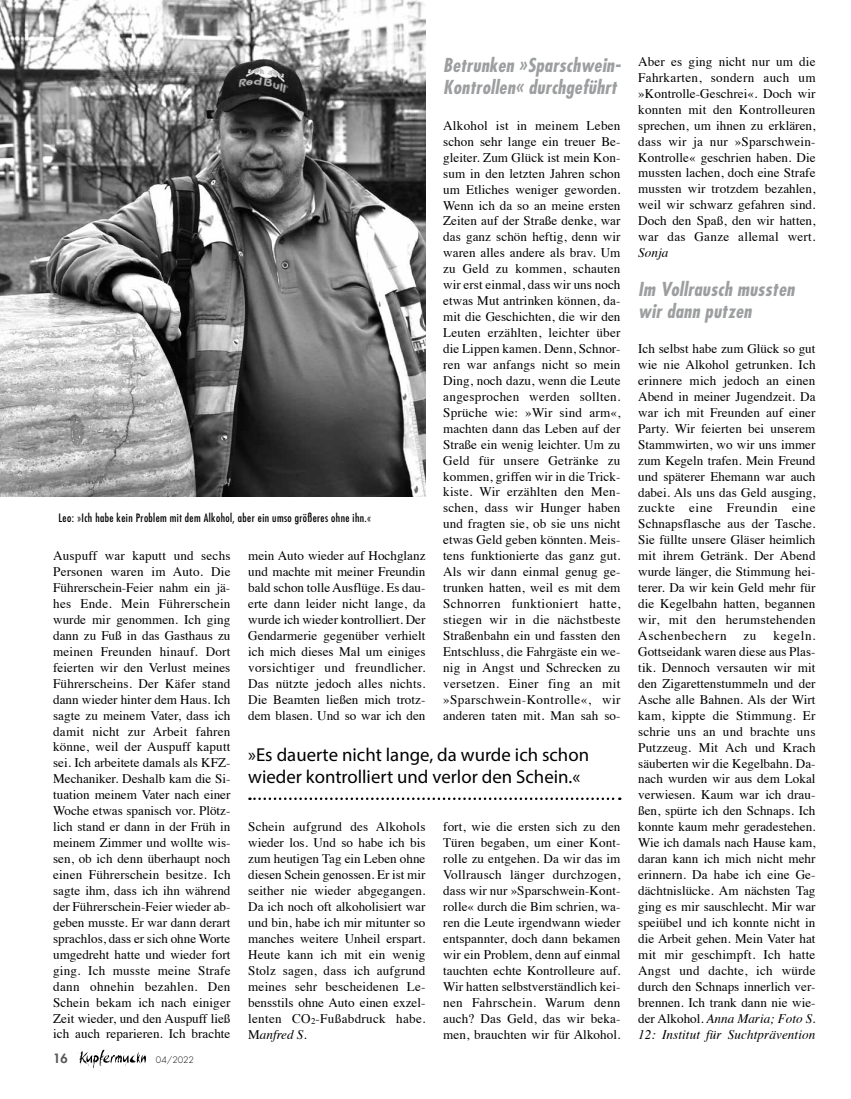
<style>
.page{position:relative;width:851px;height:1099px;background:#fff}
.page>*{position:absolute;margin:0;border:0;box-sizing:border-box;transform-origin:0 0}
.t1{font:italic 700 condensed 18.75px/22.5px "Futura";letter-spacing:.015em;color:#9c9e9f}
.t2{font:18.75px/21.8px "Myriad Pro";color:#000}
.t3{font:13.12px/15.9px "Times";letter-spacing:.005em;color:#000;text-align:justify}
.t4{font:italic 13.12px "Times";letter-spacing:.005em;color:#000}
.t5{font:800 12.5px "Futura";color:#58585a}
.t6{font:condensed 11.25px "Futura";letter-spacing:.035em;color:#000}
.t7{font:300 8.75px "Futura";color:#000}
.s1{font-style:italic}
</style>
<div class="page">
<svg style="left:79px;top:1049px;width:67px;height:19px"></svg>
<img style="left:0;top:0;width:425px;height:496px">
<svg style="left:249px;top:797px;width:371px;height:3px"></svg>
<h1 class="t1" style="left:443px;top:53px;width:179px">Betrunken »Sparschwein-<br>Kontrollen« durchgeführt</h1>
<p class="t3" style="left:443px;top:116px;width:179px">Alkohol ist in meinem Leben schon sehr lange ein treuer Be&shy;gleiter. Zum Glück ist mein Kon&shy;sum in den letzten Jahren schon um Etliches weniger geworden.<br>Wenn ich da so an meine ersten Zeiten auf der Straße denke, war das ganz schön heftig, denn wir waren alles andere als brav. Um zu Geld zu kommen, schauten wir erst einmal, dass wir uns noch etwas Mut antrinken können, da&shy;mit die Geschichten, die wir den Leuten erzählten, leichter über die Lippen kamen. Denn, Schnor&shy;ren war anfangs nicht so mein Ding, noch dazu, wenn die Leute angesprochen werden sollten.<br>Sprüche wie: »Wir sind arm«, machten dann das Leben auf der Straße ein wenig leichter. Um zu Geld für unsere Getränke zu kommen, griffen wir in die Trick&shy;kiste. Wir erzählten den Men&shy;schen, dass wir Hunger haben und fragten sie, ob sie uns nicht etwas Geld geben könnten. Meis&shy;tens funktionierte das ganz gut.<br>Als wir dann einmal genug ge&shy;trunken hatten, weil es mit dem Schnorren funktioniert hatte, stiegen wir in die nächstbeste Straßenbahn ein und fassten den Entschluss, die Fahrgäste ein we&shy;nig in Angst und Schrecken zu versetzen. Einer fing an mit »Sparschwein-Kontrolle«, wir anderen taten mit. Man sah so-</p>
<p class="t6" style="left:58px;top:510px;width:314px">Leo: »Ich habe kein Problem mit dem Alkohol, aber ein umso größeres ohne ihn.«</p>
<p class="t3" style="left:53px;top:546px;width:179px">Auspuff war kaputt und sechs Personen waren im Auto. Die Führerschein-Feier nahm ein jä&shy;hes Ende. Mein Führerschein wurde mir genommen. Ich ging dann zu Fuß in das Gasthaus zu meinen Freunden hinauf. Dort feierten wir den Verlust meines Führerscheins. Der Käfer stand dann wieder hinter dem Haus. Ich sagte zu meinem Vater, dass ich damit nicht zur Arbeit fahren könne, weil der Auspuff kaputt sei. Ich arbeitete damals als KFZ-Mechaniker. Deshalb kam die Si&shy;tuation meinem Vater nach einer Woche etwas spanisch vor. Plötz&shy;lich stand er dann in der Früh in meinem Zimmer und wollte wis&shy;sen, ob ich denn überhaupt noch einen Führerschein besitze. Ich sagte ihm, dass ich ihn während der Führerschein-Feier wieder ab&shy;geben musste. Er war dann derart sprachlos, dass er sich ohne Worte umgedreht hatte und wieder fort ging. Ich musste meine Strafe dann ohnehin bezahlen. Den Schein bekam ich nach einiger Zeit wieder, und den Auspuff ließ ich auch reparieren. Ich brachte</p>
<p class="t3" style="left:248px;top:547px;width:179px">mein Auto wieder auf Hochglanz und machte mit meiner Freundin bald schon tolle Ausflüge. Es dau&shy;erte dann leider nicht lange, da wurde ich wieder kontrolliert. Der Gendarmerie gegenüber verhielt ich mich dieses Mal um einiges vorsichtiger und freundlicher.<br>Das nützte jedoch alles nichts.<br>Die Beamten ließen mich trotz&shy;dem blasen. Und so war ich den</p>
<h1 class="t2" style="left:248px;top:744px;width:342px">»Es dauerte nicht lange, da wurde ich schon wieder kontrolliert und verlor den Schein.«</h1>
<p class="t3" style="left:443px;top:817px;width:179px">fort, wie die ersten sich zu den Türen begaben, um einer Kont&shy;rolle zu entgehen. Da wir das im Vollrausch länger durchzogen, dass wir nur »Sparschwein-Kont&shy;rolle« durch die Bim schrien, wa&shy;ren die Leute irgendwann wieder entspannter, doch dann bekamen wir ein Problem, denn auf einmal tauchten echte Kontrolleure auf.<br>Wir hatten selbstverständlich kei&shy;nen Fahrschein. Warum denn auch? Das Geld, das wir beka&shy;men, brauchten wir für Alkohol.</p>
<p class="t3" style="left:248px;top:817px;width:179px">Schein aufgrund des Alkohols wieder los. Und so habe ich bis zum heutigen Tag ein Leben ohne diesen Schein genossen. Er ist mir seither nie wieder abgegangen.<br>Da ich noch oft alkoholisiert war und bin, habe ich mir mitunter so manches weitere Unheil erspart.<br>Heute kann ich mit ein wenig Stolz sagen, dass ich aufgrund meines sehr bescheidenen Le&shy;bensstils ohne Auto einen exzel&shy;lenten CO<sub>2</sub>-Fußabdruck habe.<br>M<span class="s1">anfred S.</span></p>
<p class="t5" style="left:53px;top:1050px;width:16px">16</p>
<p class="t7" style="left:156px;top:1054px;width:40px">04/2022</p>
<p class="t3" style="left:638px;top:52px;width:179px">Aber es ging nicht nur um die Fahrkarten, sondern auch um »Kontrolle-Geschrei«. Doch wir konnten mit den Kontrolleuren sprechen, um ihnen zu erklären, dass wir ja nur »Sparschwein-Kontrolle« geschrien haben. Die mussten lachen, doch eine Strafe mussten wir trotzdem bezahlen, weil wir schwarz gefahren sind.<br>Doch den Spaß, den wir hatten, war das Ganze allemal wert.</p>
<p class="t4" style="left:638px;top:241px;width:32px">Sonja</p>
<h1 class="t1" style="left:638px;top:277px;width:158px">Im Vollrausch mussten wir dann putzen</h1>
<p class="t3" style="left:638px;top:339px;width:179px">Ich selbst habe zum Glück so gut wie nie Alkohol getrunken. Ich erinnere mich jedoch an einen Abend in meiner Jugendzeit. Da war ich mit Freunden auf einer Party. Wir feierten bei unserem Stammwirten, wo wir uns immer zum Kegeln trafen. Mein Freund und späterer Ehemann war auch dabei. Als uns das Geld ausging, zuckte eine Freundin eine Schnapsflasche aus der Tasche.<br>Sie füllte unsere Gläser heimlich mit ihrem Getränk. Der Abend wurde länger, die Stimmung hei&shy;terer. Da wir kein Geld mehr für die Kegelbahn hatten, begannen wir, mit den herumstehenden Aschenbechern</p>
<p class="t3" style="left:638px;top:626px;width:179px;text-indent:135px">kegeln.<br>Gottseidank waren diese aus Plas&shy;tik. Dennoch versauten wir mit den Zigarettenstummeln und der Asche alle Bahnen. Als der Wirt kam, kippte die Stimmung. Er schrie uns an und brachte uns Putzzeug. Mit Ach und Krach säuberten wir die Kegelbahn. Da&shy;nach wurden wir aus dem Lokal verwiesen. Kaum war ich drau&shy;ßen, spürte ich den Schnaps. Ich konnte kaum mehr geradestehen.<br>Wie ich damals nach Hause kam, daran kann ich mich nicht mehr erinnern. Da habe ich eine Ge&shy;dächtnislücke. Am nächsten Tag ging es mir sauschlecht. Mir war speiübel und ich konnte nicht in die Arbeit gehen. Mein Vater hat mit mir geschimpft. Ich hatte Angst und dachte, ich würde durch den Schnaps innerlich ver&shy;brennen. Ich trank dann nie wie&shy;der Alkohol<span class="s1">. Anna Maria; Foto S.<br>12: Institut für Suchtprävention</span></p>
<p class="t3" style="left:743px;top:626px;width:15px">zu</p>
</div>
